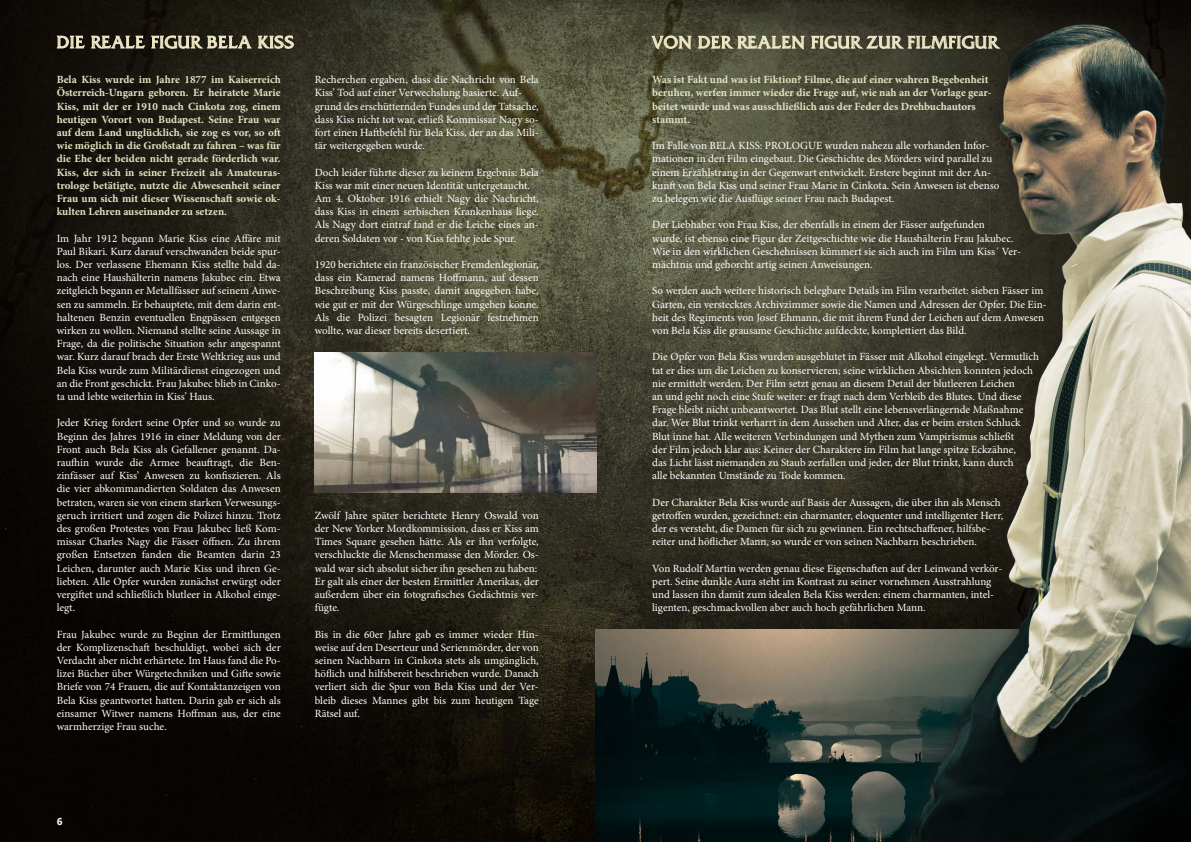
<style>
.page{position:relative;width:1191px;height:842px;background:#fff}
.page>*{position:absolute;margin:0;border:0;box-sizing:border-box;transform-origin:0 0}
.t1{font:18px "Friz Quadrata Std";letter-spacing:.04em;color:#f3e7c6}
.t2{font:11px/13.2px "Minion Pro";color:#fff}
.t3{font:700 11px/13.2px "Minion Pro";color:#e3e3c1;text-align:justify}
.t4{font:700 10px "Segoe UI";color:#fff}
</style>
<div class="page">
<img style="left:0;top:0;width:873px;height:842px">
<svg style="left:0;top:0;width:277px;height:473px;fill:#17140e"></svg>
<img style="left:394px;top:0;width:306px;height:218px">
<img style="left:873px;top:0;width:318px;height:842px">
<svg style="left:57px;top:36px;width:28px;height:13px"></svg>
<svg style="left:91px;top:36px;width:54px;height:13px"></svg>
<svg style="left:151px;top:35px;width:101px;height:14px"></svg>
<svg style="left:258px;top:35px;width:36px;height:14px"></svg>
<svg style="left:651px;top:35px;width:40px;height:14px"></svg>
<svg style="left:698px;top:36px;width:106px;height:13px"></svg>
<svg style="left:811px;top:36px;width:82px;height:13px"></svg>
<img style="left:315px;top:353px;width:281px;height:140px">
<img style="left:595px;top:629px;width:298px;height:212px">
<div style="left:893px;top:10px;width:298px;height:832px;background:#231f20;opacity:.58"></div>
<img style="left:906px;top:20px;width:285px;height:822px">
<h1 class="t1" style="left:57px;top:32px;width:239px">DIE REALE FIGUR BELA KISS</h1>
<h1 class="t1" style="left:652px;top:32px;width:347px">VON DER REALEN FIGUR ZUR FILMFIGUR</h1>
<p class="t3" style="left:57px;top:73px;width:225px">Bela Kiss wurde im Jahre 1877 im Kaiserreich Österreich-Ungarn geboren. Er heiratete Marie Kiss, mit der er 1910 nach Cinkota zog, einem heutigen Vorort von Budapest. Seine Frau war auf dem Land unglücklich, sie zog es vor, so oft wie möglich in die Großstadt zu fahren – was für die Ehe der beiden nicht gerade förderlich war.<br>Kiss, der sich in seiner Freizeit als Amateuras&shy;trologe betätigte, nutzte die Abwesenheit seiner Frau um sich mit dieser Wissenschaft sowie ok&shy;kulten Lehren auseinander zu setzen.</p>
<p class="t2" style="left:57px;top:231px;width:225px;text-align:justify">Im Jahr 1912 begann Marie Kiss eine Affäre mit Paul Bikari. Kurz darauf verschwanden beide spur&shy;los. Der verlassene Ehemann Kiss stellte bald da&shy;nach eine Haushälterin namens Jakubec ein. Etwa zeitgleich begann er Metallfässer auf seinem Anwe&shy;sen zu sammeln. Er behauptete, mit dem darin ent&shy;haltenen Benzin eventuellen Engpässen entgegen wirken zu wollen. Niemand stellte seine Aussage in Frage, da die politische Situation sehr angespannt war. Kurz darauf brach der Erste Weltkrieg aus und Bela Kiss wurde zum Militärdienst eingezogen und an die Front geschickt. Frau Jakubec blieb in Cinko&shy;ta und lebte weiterhin in Kiss’ Haus.</p>
<p class="t2" style="left:57px;top:416px;width:225px;text-align:justify">Jeder Krieg fordert seine Opfer und so wurde zu Beginn des Jahres 1916 in einer Meldung von der Front auch Bela Kiss als Gefallener genannt. Da&shy;raufhin wurde die Armee beauftragt, die Ben&shy;zinfässer auf Kiss’ Anwesen zu konfiszieren. Als die vier abkommandierten Soldaten das Anwesen betraten, waren sie von einem starken Verwesungs&shy;geruch irritiert und zogen die Polizei hinzu. Trotz des großen Protestes von Frau Jakubec ließ Kom&shy;missar Charles Nagy die Fässer öffnen. Zu ihrem großen Entsetzen fanden die Beamten darin 23<br>Leichen, darunter auch Marie Kiss und ihren Ge&shy;liebten. Alle Opfer wurden zunächst erwürgt oder vergiftet und schließlich blutleer in Alkohol einge&shy;legt.</p>
<p class="t2" style="left:57px;top:627px;width:225px;text-align:justify">Frau Jakubec wurde zu Beginn der Ermittlungen der Komplizenschaft beschuldigt, wobei sich der Verdacht aber nicht erhärtete. Im Haus fand die Po&shy;lizei Bücher über Würgetechniken und Gifte sowie Briefe von 74 Frauen, die auf Kontaktanzeigen von Bela Kiss geantwortet hatten. Darin gab er sich als einsamer Witwer namens Hoffman aus, der eine warmherzige Frau suche.</p>
<p class="t2" style="left:315px;top:73px;width:225px">Recherchen ergaben, dass die Nachricht von Bela Kiss’ Tod auf einer Verwechslung basierte. Auf&shy;grund des erschütternden Fundes und der Tatsache, dass Kiss nicht tot war, erließ Kommissar Nagy so&shy;fort einen Haftbefehl für Bela Kiss, der an das Mili&shy;tär weitergegeben wurde.</p>
<p class="t2" style="left:315px;top:165px;width:225px">Doch leider führte dieser zu keinem Ergebnis: Bela Kiss war mit einer neuen Identität untergetaucht.<br>Am 4. Oktober 1916 erhielt Nagy die Nachricht, dass Kiss in einem serbischen Krankenhaus liege.<br>Als Nagy dort eintraf fand er die Leiche eines an&shy;deren Soldaten vor - von Kiss fehlte jede Spur.</p>
<p class="t2" style="left:315px;top:258px;width:225px;text-align:justify">1920 berichtete ein französischer Fremdenlegionär, dass ein Kamerad namens Hoffmann, auf dessen Beschreibung Kiss passte, damit angegeben habe, wie gut er mit der Würgeschlinge umgehen könne.<br>Als die Polizei besagten Legionär festnehmen wollte, war dieser bereits desertiert.</p>
<p class="t2" style="left:315px;top:509px;width:225px">Zwölf Jahre später berichtete Henry Oswald von der New Yorker Mordkommission, dass er Kiss am Times Square gesehen hätte. Als er ihn verfolgte, verschluckte die Menschenmasse den Mörder. Os&shy;wald war sich absolut sicher ihn gesehen zu haben:<br>Er galt als einer der besten Ermittler Amerikas, der außerdem über ein fotografisches Gedächtnis ver&shy;fügte.</p>
<p class="t2" style="left:315px;top:627px;width:225px;text-align:justify">Bis in die 60er Jahre gab es immer wieder Hin&shy;weise auf den Deserteur und Serienmörder, der von seinen Nachbarn in Cinkota stets als umgänglich, höflich und hilfsbereit beschrieben wurde. Danach verliert sich die Spur von Bela Kiss und der Ver&shy;bleib dieses Mannes gibt bis zum heutigen Tage Rätsel auf.</p>
<p class="t4" style="left:57px;top:814px;width:7px">6</p>
<p class="t3" style="left:652px;top:73px;width:341px;text-align:left">Was ist Fakt und was ist Fiktion? Filme, die auf einer wahren Begebenheit beruhen, werfen immer wieder die Frage auf, wie nah an der Vorlage gear&shy;beitet wurde und was ausschließlich aus der Feder des Drehbuchautors stammt.</p>
<p class="t2" style="left:652px;top:139px;width:349px">Im Falle von BELA KISS: PROLOGUE wurden nahezu alle vorhanden Infor&shy;mationen in den Film eingebaut. Die Geschichte des Mörders wird parallel zu einem Erzählstrang in der Gegenwart entwickelt. Erstere beginnt mit der An&shy;kunft von Bela Kiss und seiner Frau Marie in Cinkota. Sein Anwesen ist ebenso zu belegen wie die Ausflüge seiner Frau nach Budapest.</p>
<p class="t2" style="left:652px;top:218px;width:370px">Der Liebhaber von Frau Kiss, der ebenfalls in einem der Fässer aufgefunden<br>wurde, ist ebenso eine Figur der Zeitgeschichte wie die Haushälterin Frau Jakubec.<br>Wie in den wirklichen Geschehnissen kümmert sie sich auch im Film um Kiss´ Ver&shy;mächtnis und gehorcht artig seinen Anweisungen.</p>
<p class="t2" style="left:652px;top:284px;width:396px">So werden auch weitere historisch belegbare Details im Film verarbeitet: sieben Fässer im Garten, ein verstecktes Archivzimmer sowie die Namen und Adressen der Opfer. Die Ein&shy;heit des Regiments von Josef Ehmann, die mit ihrem Fund der Leichen auf dem Anwesen von Bela Kiss die grausame Geschichte aufdeckte, komplettiert das Bild.</p>
<p class="t2" style="left:652px;top:350px;width:388px">Die Opfer von Bela Kiss wurden ausgeblutet in Fässer mit Alkohol eingelegt. Vermutlich tat er dies um die Leichen zu konservieren; seine wirklichen Absichten konnten jedoch nie ermittelt werden. Der Film setzt genau an diesem Detail der blutleeren Leichen<br>an und geht noch eine Stufe weiter: er fragt nach dem Verbleib des Blutes. Und diese Frage bleibt nicht unbeantwortet. Das Blut stellt eine lebensverlängernde Maßnahme dar. Wer Blut trinkt verharrt in dem Aussehen und Alter, das er beim ersten Schluck Blut inne hat. Alle weiteren Verbindungen und Mythen zum Vampirismus schließt<br>der Film jedoch klar aus: Keiner der Charaktere im Film hat lange spitze Eckzähne,<br>das Licht lässt niemanden zu Staub zerfallen und jeder, der Blut trinkt, kann durch<br>alle bekannten Umstände zu Tode kommen.</p>
<p class="t2" style="left:652px;top:495px;width:353px">Der Charakter Bela Kiss wurde auf Basis der Aussagen, die über ihn als Mensch getroffen wurden, gezeichnet: ein charmanter, eloquenter und intelligenter Herr, der es versteht, die Damen für sich zu gewinnen. Ein rechtschaffener, hilfsbe&shy;reiter und höflicher Mann, so wurde er von seinen Nachbarn beschrieben.</p>
<p class="t2" style="left:652px;top:561px;width:352px">Von Rudolf Martin werden genau diese Eigenschaften auf der Leinwand verkör&shy;pert. Seine dunkle Aura steht im Kontrast zu seiner vornehmen Ausstrahlung und lassen ihn damit zum idealen Bela Kiss werden: einem charmanten, intel&shy;ligenten, geschmackvollen aber auch hoch gefährlichen Mann.</p>
</div>
